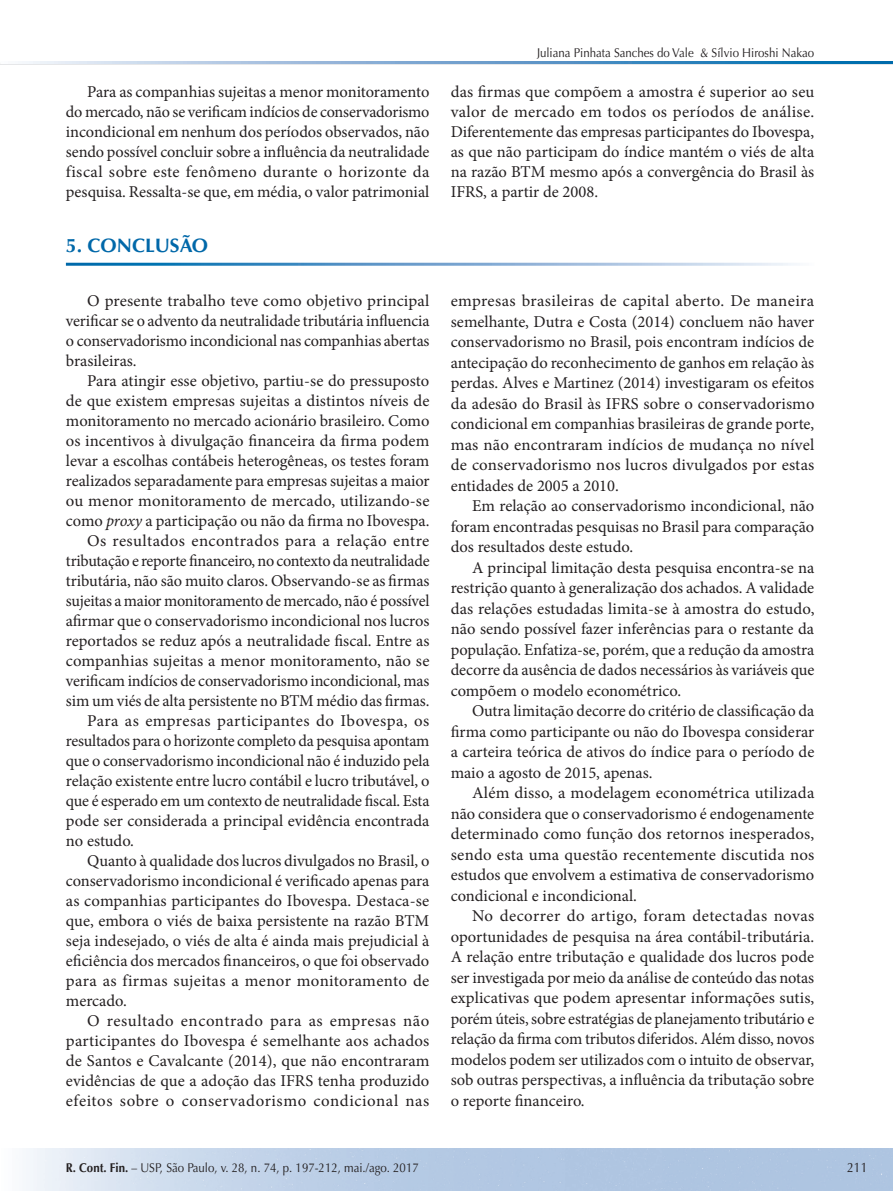
<style>
.page{position:relative;width:893px;height:1191px;background:#fff}
.page>*{position:absolute;margin:0;border:0;box-sizing:border-box;transform-origin:0 0}
.t1{font:700 19.5px "Optima LT Std";color:#0068a9}
.t2{font:16.5px/20.5px "Minion Pro";color:#231f20;text-align:justify}
.t3{font:16.5px "Minion Pro";letter-spacing:.025em;color:#231f20}
.t4{font:16.5px "Minion Pro";letter-spacing:.035em;color:#231f20}
.t5{font:16.5px "Minion Pro";letter-spacing:.02em;color:#231f20}
.t6{font:13.5px "Optima LT Std";color:#231f20;scale:.9 1}
.t7{font:12.75px "Optima LT Std";color:#231f20;scale:.9 1}
.s1{font-style:italic}
.s2{font-weight:700}
</style>
<div class="page">
<svg style="left:22px;top:62px;width:871px;height:1px"></svg>
<svg style="left:22px;top:63px;width:871px;height:1px"></svg>
<p class="t7" style="left:537px;top:45px;width:310px">Juliana Pinhata Sanches do Vale &amp; Sílvio Hiroshi Nakao</p>
<p class="t2" style="left:66px;top:82px;width:365px;line-height:20px;text-indent:21px">Para as companhias sujeitas a menor monitoramento do mercado, não se verificam indícios de conservadorismo incondicional em nenhum dos períodos observados, não sendo possível concluir sobre a influência da neutralidade fiscal sobre este fenômeno durante o horizonte da pesquisa. Ressalta-se que, em média, o valor patrimonial</p>
<p class="t2" style="left:451px;top:82px;width:365px;line-height:20px">das firmas que compõem a amostra é superior ao seu valor de mercado em todos os períodos de análise.<br>Diferentemente das empresas participantes do Ibovespa, as que não participam do índice mantém o viés de alta na razão BTM mesmo após a convergência do Brasil às IFRS, a partir de 2008.</p>
<p class="t1" style="left:66px;top:234px;width:144px">5. CONCLUSÃO</p>
<p class="t2" style="left:66px;top:291px;width:365px;line-height:20px;text-indent:21px">O presente trabalho teve como objetivo principal verificar se o advento da neutralidade tributária influencia o conservadorismo incondicional nas companhias abertas brasileiras.</p>
<p class="t2" style="left:87px;top:370px;width:344px">Para atingir esse objetivo, partiu-se do pressuposto</p>
<p class="t2" style="left:66px;top:390px;width:365px">de que existem empresas sujeitas a distintos níveis de</p>
<p class="t2" style="left:66px;top:410px;width:365px">monitoramento no mercado acionário brasileiro. Como</p>
<p class="t2" style="left:66px;top:430px;width:365px">os incentivos à divulgação financeira da firma podem</p>
<p class="t2" style="left:66px;top:450px;width:365px">levar a escolhas contábeis heterogêneas, os testes foram</p>
<p class="t2" style="left:66px;top:470px;width:365px">realizados separadamente para empresas sujeitas a maior</p>
<p class="t2" style="left:66px;top:490px;width:365px">ou menor monitoramento de mercado, utilizando-se</p>
<p class="t2" style="left:66px;top:510px;width:365px">como <span class="s1">proxy</span> a participação ou não da firma no Ibovespa.</p>
<p class="t3" style="left:87px;top:529px;width:344px">Os resultados encontrados para a relação entre</p>
<p class="t2" style="left:66px;top:550px;width:365px">tributação e reporte financeiro, no contexto da neutralidade</p>
<p class="t2" style="left:66px;top:570px;width:365px">tributária, não são muito claros. Observando-se as firmas</p>
<p class="t2" style="left:66px;top:590px;width:365px">sujeitas a maior monitoramento de mercado, não é possível</p>
<p class="t2" style="left:66px;top:610px;width:365px">afirmar que o conservadorismo incondicional nos lucros</p>
<p class="t2" style="left:66px;top:630px;width:365px">reportados se reduz após a neutralidade fiscal. Entre as</p>
<p class="t2" style="left:66px;top:650px;width:365px">companhias sujeitas a menor monitoramento, não se</p>
<p class="t2" style="left:66px;top:670px;width:365px">verificam indícios de conservadorismo incondicional, mas</p>
<p class="t2" style="left:66px;top:690px;width:365px">sim um viés de alta persistente no BTM médio das firmas.</p>
<p class="t3" style="left:87px;top:709px;width:344px">Para as empresas participantes do Ibovespa, os</p>
<p class="t2" style="left:66px;top:730px;width:365px">resultados para o horizonte completo da pesquisa apontam</p>
<p class="t2" style="left:66px;top:750px;width:365px">que o conservadorismo incondicional não é induzido pela</p>
<p class="t2" style="left:66px;top:770px;width:365px">relação existente entre lucro contábil e lucro tributável, o</p>
<p class="t2" style="left:66px;top:790px;width:365px">que é esperado em um contexto de neutralidade fiscal. Esta</p>
<p class="t2" style="left:66px;top:810px;width:365px">pode ser considerada a principal evidência encontrada</p>
<p class="t2" style="left:66px;top:830px;width:70px">no estudo.</p>
<p class="t2" style="left:87px;top:850px;width:344px">Quanto à qualidade dos lucros divulgados no Brasil, o</p>
<p class="t2" style="left:66px;top:870px;width:365px">conservadorismo incondicional é verificado apenas para</p>
<p class="t2" style="left:66px;top:890px;width:365px">as companhias participantes do Ibovespa. Destaca-se</p>
<p class="t2" style="left:66px;top:910px;width:365px">que, embora o viés de baixa persistente na razão BTM</p>
<p class="t2" style="left:66px;top:930px;width:365px">seja indesejado, o viés de alta é ainda mais prejudicial à</p>
<p class="t2" style="left:66px;top:950px;width:365px">eficiência dos mercados financeiros, o que foi observado</p>
<p class="t5" style="left:66px;top:969px;width:365px">para as firmas sujeitas a menor monitoramento de</p>
<p class="t2" style="left:66px;top:990px;width:63px">mercado.</p>
<p class="t4" style="left:87px;top:1009px;width:344px">O resultado encontrado para as empresas não</p>
<p class="t2" style="left:66px;top:1030px;width:365px">participantes do Ibovespa é semelhante aos achados</p>
<p class="t2" style="left:66px;top:1050px;width:365px">de Santos e Cavalcante (2014), que não encontraram</p>
<p class="t2" style="left:66px;top:1070px;width:365px">evidências de que a adoção das IFRS tenha produzido</p>
<p class="t4" style="left:66px;top:1089px;width:365px">efeitos sobre o conservadorismo condicional nas</p>
<p class="t2" style="left:451px;top:291px;width:365px">empresas brasileiras de capital aberto. De maneira semelhante, Dutra e Costa (2014) concluem não haver conservadorismo no Brasil, pois encontram indícios de antecipação do reconhecimento de ganhos em relação às perdas. Alves e Martinez (2014) investigaram os efeitos da adesão do Brasil às IFRS sobre o conservadorismo condicional em companhias brasileiras de grande porte, mas não encontraram indícios de mudança no nível de conservadorismo nos lucros divulgados por estas entidades de 2005 a 2010.</p>
<p class="t2" style="left:451px;top:496px;width:365px;text-indent:21px">Em relação ao conservadorismo incondicional, não foram encontradas pesquisas no Brasil para comparação dos resultados deste estudo.</p>
<p class="t2" style="left:451px;top:557px;width:365px;text-indent:21px">A principal limitação desta pesquisa encontra-se na restrição quanto à generalização dos achados. A validade das relações estudadas limita-se à amostra do estudo, não sendo possível fazer inferências para o restante da população. Enfatiza-se, porém, que a redução da amostra decorre da ausência de dados necessários às variáveis que compõem o modelo econométrico.</p>
<p class="t2" style="left:451px;top:701px;width:365px;text-indent:21px">Outra limitação decorre do critério de classificação da firma como participante ou não do Ibovespa considerar a carteira teórica de ativos do índice para o período de maio a agosto de 2015, apenas.</p>
<p class="t2" style="left:451px;top:783px;width:365px;text-indent:21px">Além disso, a modelagem econométrica utilizada não considera que o conservadorismo é endogenamente determinado como função dos retornos inesperados, sendo esta uma questão recentemente discutida nos estudos que envolvem a estimativa de conservadorismo condicional e incondicional.</p>
<p class="t2" style="left:451px;top:906px;width:365px;text-indent:21px">No decorrer do artigo, foram detectadas novas oportunidades de pesquisa na área contábil-tributária.<br>A relação entre tributação e qualidade dos lucros pode ser investigada por meio da análise de conteúdo das notas explicativas que podem apresentar informações sutis, porém úteis, sobre estratégias de planejamento tributário e relação da firma com tributos diferidos. Além disso, novos modelos podem ser utilizados com o intuito de observar, sob outras perspectivas, a influência da tributação sobre o reporte financeiro.</p>
<p class="t7" style="left:66px;top:1160px;width:394px"><span class="s2">R. Cont. Fin.</span> – USP, São Paulo, v. 28, n. 74, p. 197-212, mai./ago. 2017</p>
<p class="t6" style="left:847px;top:1160px;width:24px">211</p>
</div>
